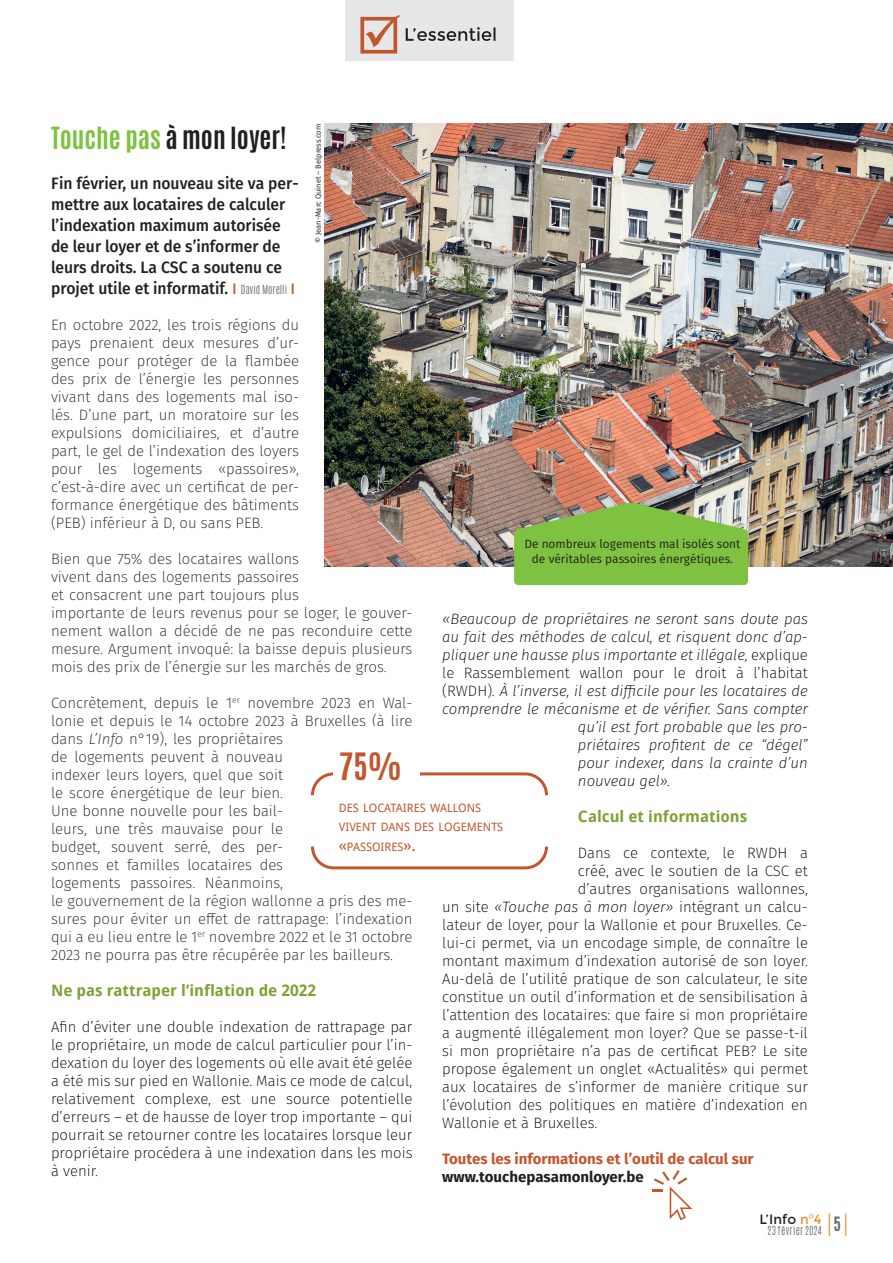
<style>
.page{position:relative;width:893px;height:1263px;background:#fff}
.page>*{position:absolute;margin:0;border:0;box-sizing:border-box;transform-origin:0 0}
.t1{font:700 31.5px "Antonio";color:#c2562e}
.t2{font:300 25.95px "Antonio";color:#ec9134;scale:.64 1}
.Ess-Titre_vert{font:700 25.5px "Antonio";color:#231f20}
.Chap{font:500 16.5px/21px "Fira Sans";color:#231f20;scale:.95 1}
.Ess-iT{font:700 15.75px "Droid Sans";color:#7ea135}
.Texte{font:200 15px/18px "Fira Sans";color:#231f20}
.Texte-2{font:200 15px/18px "Fira Sans";color:#000;text-align:justify}
.Texte-3{font:italic 200 15px "Fira Sans";color:#000}
.Texte-4{font:700 15px/18px "Fira Sans";color:#c2562e}
.t3{font:13.5px "Montserrat";color:#231f20}
.légende{font:12px/15px "Fira Sans";color:#231f20;text-align:center}
.citation_simple{font:11.55px/19.5px "Droid Sans";color:#c2562e}
.t4{font:300 10.5px "Antonio";letter-spacing:.035em;color:#6c6d70}
.photo{font:7.5px "Fira Sans";color:#231f20}
.s1{color:#7fc241}
.s2{font-family:"Montserrat";font-weight:400;font-size:15px;color:#c2562e}
.s3{font-family:"Antonio";font-weight:300;font-size:10.5px;color:#6c6d70}
.s4{font-style:italic}
.s5{font-style:normal}
.s6{color:#231f20}
.s7{font-size:16.5px}
.s8{color:#ec9134}
</style>
<div class="page">
<div style="left:345px;top:0;width:169px;height:61px;background:#e6e7e9"></div>
<svg style="left:406px;top:27px;width:89px;height:14px"></svg>
<svg style="left:360px;top:15px;width:40px;height:39px"></svg>
<img style="left:325px;top:123px;width:568px;height:443px">
<svg style="left:311px;top:772px;width:237px;height:24px"></svg>
<svg style="left:311px;top:846px;width:237px;height:24px"></svg>
<svg style="left:514px;top:503px;width:234px;height:82px"></svg>
<svg style="left:652px;top:1170px;width:40px;height:50px"></svg>
<div style="left:333px;top:744px;width:86px;height:44px;background:#fff"></div>
<p class="Ess-Titre_vert" style="left:51px;top:118px;width:237px"><span class="s1">Touche pas</span> à mon loyer!</p>
<p class="photo" style="left:313px;top:243px;width:121px;rotate:-90deg">© Jean-Marc Quinet – Belpress.com</p>
<p class="Chap" style="left:51px;top:172px;width:262px">Fin février, un nouveau site va per&shy;mettre aux locataires de calculer l’indexation maximum autorisée de leur loyer et de s’informer de leurs droits. La CSC a soutenu ce projet utile et informatif. <span class="s2">I</span> <span class="s3">David Morelli</span> <span class="s2">I</span></p>
<p class="Texte" style="left:51px;top:315px;width:250px;text-align:justify">En octobre 2022, les trois régions du pays prenaient deux mesures d’ur&shy;gence pour protéger de la flambée des prix de l’énergie les personnes vivant dans des logements mal iso&shy;lés. D’une part, un moratoire sur les expulsions domiciliaires, et d’autre part, le gel de l’indexation des loyers pour les logements «passoires», c’est-à-dire avec un certificat de per&shy;formance énergétique des bâtiments (PEB) inférieur à D, ou sans PEB.</p>
<p class="Texte" style="left:51px;top:549px;width:363px">Bien que 75% des locataires wallons<br>vivent dans des logements passoires<br>et consacrent une part toujours plus<br>importante de leurs revenus pour se loger, le gouver&shy;nement wallon a décidé de ne pas reconduire cette mesure. Argument invoqué: la baisse depuis plusieurs mois des prix de l’énergie sur les marchés de gros.</p>
<p class="Texte" style="left:51px;top:693px;width:363px">Concrètement, depuis le 1<sup>er</sup> novembre 2023 en Wal&shy;lonie et depuis le 14 octobre 2023 à Bruxelles (à lire dans <span class="s4">L’Info</span> n°19), les propriétaires<br>de logements peuvent à nouveau<br>indexer leurs loyers, quel que soit<br>le score énergétique de leur bien.<br>Une bonne nouvelle pour les bail-<br>leurs, une très mauvaise pour le<br>budget, souvent serré, des per-<br>sonnes et familles locataires des<br>logements passoires. Néanmoins,<br>le gouvernement de la région wallonne a pris des me&shy;sures pour éviter un effet de rattrapage: l’indexation qui a eu lieu entre le 1<sup>er</sup> novembre 2022 et le 31 octobre 2023 ne pourra pas être récupérée par les bailleurs.</p>
<p class="Ess-iT" style="left:51px;top:979px;width:267px">Ne pas rattraper l’inflation de 2022</p>
<p class="Texte-2" style="left:51px;top:1017px;width:363px">Afin d’éviter une double indexation de rattrapage par le propriétaire, un mode de calcul particulier pour l’in&shy;dexation du loyer des logements où elle avait été gelée a été mis sur pied en Wallonie. Mais ce mode de calcul, relativement complexe, est une source potentielle d’erreurs – et de hausse de loyer trop importante – qui pourrait se retourner contre les locataires lorsque leur propriétaire procédera à une indexation dans les mois à venir.</p>
<p class="légende" style="left:524px;top:536px;width:218px">De nombreux logements mal isolés sont de véritables passoires énergétiques.</p>
<p class="Texte-3" style="left:442px;top:608px;width:367px">«Beaucoup de propriétaires ne seront sans doute pas</p>
<p class="Texte-3" style="left:442px;top:626px;width:367px">au fait des méthodes de calcul, et risquent donc d’ap-</p>
<p class="Texte-3" style="left:442px;top:644px;width:367px">pliquer une hausse plus importante et illégale, <span class="s5">explique</span></p>
<p class="Texte-2" style="left:442px;top:663px;width:367px">le Rassemblement wallon pour le droit à l’habitat</p>
<p class="Texte-3" style="left:442px;top:680px;width:367px"><span class="s5">(RWDH)</span>. À l’inverse, il est difficile pour les locataires de</p>
<p class="Texte-3" style="left:442px;top:698px;width:367px">comprendre le mécanisme et de vérifier. Sans compter</p>
<p class="Texte-3" style="left:578px;top:716px;width:231px">qu’il est fort probable que les pro-</p>
<p class="Texte-3" style="left:578px;top:734px;width:231px">priétaires profitent de ce “dégel”</p>
<p class="Texte-3" style="left:578px;top:752px;width:231px">pour indexer, dans la crainte d’un</p>
<p class="Texte-3" style="left:578px;top:770px;width:94px">nouveau gel».</p>
<p class="Ess-iT" style="left:578px;top:805px;width:171px">Calcul et informations</p>
<p class="Texte-2" style="left:578px;top:843px;width:231px">Dans ce contexte, le RWDH a</p>
<p class="Texte-2" style="left:578px;top:861px;width:231px">créé, avec le soutien de la CSC et</p>
<p class="Texte-2" style="left:578px;top:879px;width:231px">d’autres organisations wallonnes,</p>
<p class="Texte-2" style="left:442px;top:897px;width:367px">un site <span class="s4">«Touche pas à mon loyer»</span> intégrant un calcu-</p>
<p class="Texte-2" style="left:442px;top:915px;width:367px">lateur de loyer, pour la Wallonie et pour Bruxelles. Ce-</p>
<p class="Texte-2" style="left:442px;top:933px;width:367px">lui-ci permet, via un encodage simple, de connaître le</p>
<p class="Texte-2" style="left:442px;top:951px;width:367px">montant maximum d’indexation autorisé de son loyer.</p>
<p class="Texte-2" style="left:442px;top:969px;width:367px">Au-delà de l’utilité pratique de son calculateur, le site</p>
<p class="Texte-2" style="left:442px;top:987px;width:367px">constitue un outil d’information et de sensibilisation à</p>
<p class="Texte-2" style="left:442px;top:1005px;width:367px">l’attention des locataires: que faire si mon propriétaire</p>
<p class="Texte-2" style="left:442px;top:1023px;width:367px">a augmenté illégalement mon loyer? Que se passe-t-il</p>
<p class="Texte-2" style="left:442px;top:1041px;width:367px">si mon propriétaire n’a pas de certificat PEB? Le site</p>
<p class="Texte-2" style="left:442px;top:1059px;width:367px">propose également un onglet «Actualités» qui permet</p>
<p class="Texte-2" style="left:442px;top:1077px;width:367px">aux locataires de s’informer de manière critique sur</p>
<p class="Texte-2" style="left:442px;top:1095px;width:367px">l’évolution des politiques en matière d’indexation en</p>
<p class="Texte-2" style="left:442px;top:1113px;width:157px">Wallonie et à Bruxelles.</p>
<p class="Texte-4" style="left:442px;top:1149px;width:313px">Toutes les informations et l’outil de calcul sur <span class="s6">www.touchepasamonloyer.be</span></p>
<p class="t1" style="left:339px;top:743px;width:65px">75%</p>
<p class="citation_simple" style="left:339px;top:797px;width:165px">DES LOCATAIRES WALLONS<br>VIVENT DANS DES LOGEMENTS <span class="s7">«</span>PASSOIRES<span class="s7">»</span><span class="s7">.</span></p>
<p class="t3" style="left:759px;top:1211px;width:64px">L’Info <span class="s8">n°4</span></p>
<p class="t2" style="left:827px;top:1206px;width:33px">I<sup>5</sup>I</p>
<p class="t4" style="left:768px;top:1223px;width:55px">23 février 2024</p>
</div>
